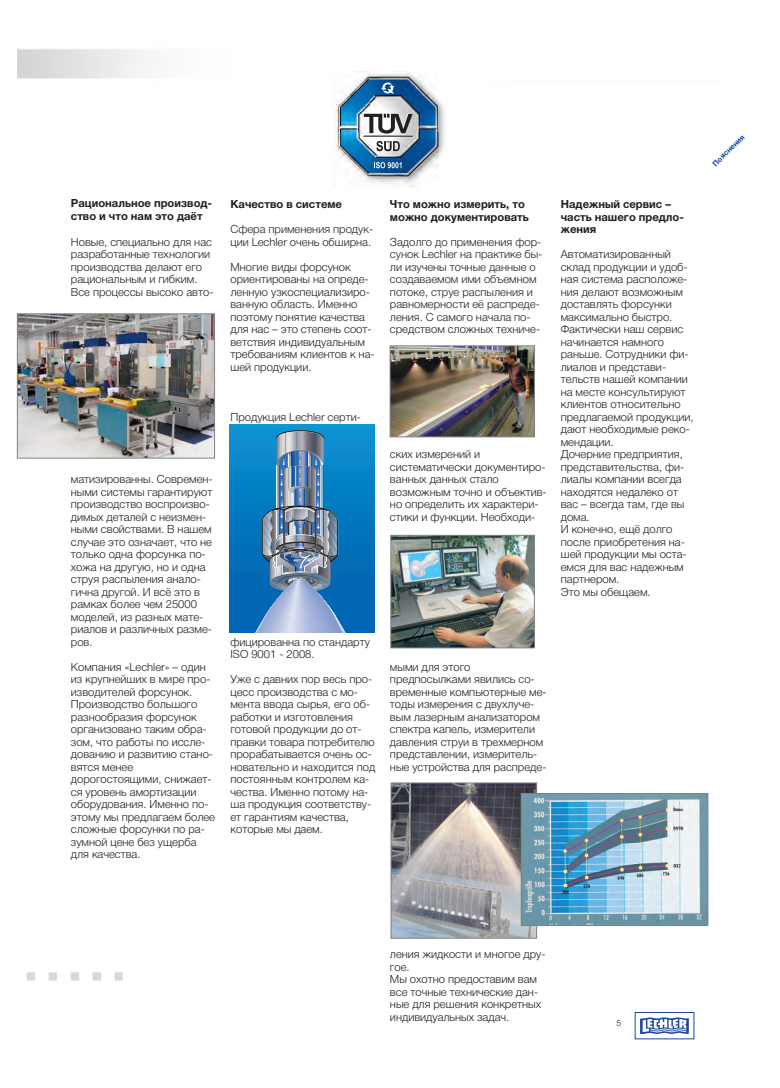
<style>
.page{position:relative;width:780px;height:1088px;background:#fff}
.page>*{position:absolute;margin:0;border:0;box-sizing:border-box;transform-origin:0 0}
.t1{font:300 11.25px/12.5px "Helvetica Neue LTCYR";color:#231f20}
.t2{font:700 11.25px/12.5px "Helvetica Neue LTCYR";color:#231f20}
.t3{font:300 8.75px "Helvetica Neue LTCYR";color:#231f20}
.t4{font:700 7.62px "Helvetica Neue LTCYR";color:#0d4da1}
</style>
<div class="page">
<img style="left:26px;top:972px;width:97px;height:9px">
<img style="left:392px;top:784px;width:143px;height:152px">
<div style="left:390px;top:782px;width:147px;height:156px;border:1px solid #808285"></div>
<img style="left:392px;top:347px;width:141px;height:88px">
<div style="left:390px;top:345px;width:145px;height:92px;border:1px solid #808285"></div>
<img style="left:523px;top:795px;width:183px;height:129px">
<div style="left:521px;top:793px;width:187px;height:133px;border:1px solid #808285"></div>
<img style="left:392px;top:537px;width:140px;height:109px">
<div style="left:390px;top:535px;width:144px;height:113px;border:1px solid #808285"></div>
<div style="left:634px;top:1012px;width:60px;height:27px;border:1px solid #18469d"></div>
<svg style="left:640px;top:1017px;width:48px;height:17px"></svg>
<img style="left:19px;top:315px;width:194px;height:141px">
<div style="left:17px;top:313px;width:198px;height:145px;border:1px solid #808285"></div>
<div style="left:229px;top:425px;width:145px;height:207px;background:#0166b3"></div>
<div style="left:229px;top:425px;width:145px;height:153px;background:linear-gradient(to bottom,#0c93d2,#0066b3)"></div>
<svg style="left:249px;top:430px;width:103px;height:202px"></svg>
<img style="left:333px;top:72px;width:112px;height:116px">
<svg style="left:363px;top:113px;width:49px;height:38px"></svg>
<svg style="left:381px;top:82px;width:13px;height:11px"></svg>
<svg style="left:374px;top:162px;width:27px;height:6px"></svg>
<p class="t2" style="left:71px;top:198px;width:143px">Рациональное производ&shy;ство и что нам это даёт</p>
<p class="t1" style="left:71px;top:236px;width:144px">Новые, специально для нас разработанные технологии производства делают его рациональным и гибким.<br>Все процессы высоко авто-</p>
<p class="t1" style="left:71px;top:474px;width:143px">матизированны. Современ&shy;ными системы гарантируют производство воспроизво&shy;димых деталей с неизмен&shy;ными свойствами. В нашем случае это означает, что не только одна форсунка по&shy;хожа на другую, но и одна струя распыления анало&shy;гична другой. И всё это в рамках более чем 25000 моделей, из разных мате&shy;риалов и различных разме&shy;ров.</p>
<p class="t1" style="left:71px;top:661px;width:146px">Компания «Lechler» – один из крупнейших в мире про&shy;изводителей форсунок.<br>Производство большого разнообразия форсунок организовано таким обра&shy;зом, что работы по иссле&shy;дованию и развитию стано&shy;вятся менее дорогостоящими, снижает&shy;ся уровень амортизации оборудования. Именно по&shy;этому мы предлагаем более сложные форсунки по ра&shy;зумной цене без ущерба для качества.</p>
<p class="t2" style="left:230px;top:199px;width:113px">Качество в системе</p>
<p class="t1" style="left:230px;top:224px;width:144px">Сфера применения продук&shy;ции Lechler очень обширна.</p>
<p class="t1" style="left:230px;top:261px;width:146px">Многие виды форсунок ориентированы на опреде&shy;ленную узкоспециализиро&shy;ванную область. Именно поэтому понятие качества для нас – это степень соот&shy;ветствия индивидуальным требованиям клиентов к на&shy;шей продукции.</p>
<p class="t1" style="left:230px;top:411px;width:132px">Продукция Lechler серти-</p>
<p class="t2" style="left:390px;top:199px;width:140px">Что можно измерить, то можно документировать</p>
<p class="t1" style="left:390px;top:236px;width:154px">Задолго до применения фор&shy;сунок Lechler на практике бы&shy;ли изучены точные данные о создаваемом ими объемном потоке, струе распыления и равномерности её распреде&shy;ления. С самого начала по&shy;средством сложных техниче-</p>
<p class="t1" style="left:390px;top:449px;width:158px">ских измерений и систематически документиро&shy;ванных данных стало возможным точно и объектив&shy;но определить их характери&shy;стики и функции. Необходи-</p>
<p class="t2" style="left:560px;top:199px;width:125px">Надежный сервис – часть нашего предло&shy;жения</p>
<p class="t1" style="left:560px;top:249px;width:134px">Автоматизированный склад продукции и удоб&shy;ная система расположе&shy;ния делают возможным доставлять форсунки максимально быстро.<br>Фактически наш сервис начинается намного раньше. Сотрудники фи&shy;лиалов и представи&shy;тельств нашей компании на месте консультируют клиентов относительно предлагаемой продукции, дают необходимые реко&shy;мендации.<br>Дочерние предприятия, представительства, фи&shy;лиалы компании всегда находятся недалеко от вас – всегда там, где вы дома.<br>И конечно, ещё долго после приобретения на&shy;шей продукции мы оста&shy;емся для вас надежным партнером.<br>Это мы обещаем.</p>
<p class="t1" style="left:230px;top:636px;width:141px">фицированна по стандарту<br>ISO 9001 - 2008.</p>
<p class="t1" style="left:230px;top:674px;width:146px">Уже с давних пор весь про&shy;цесс производства с мо&shy;мента ввода сырья, его об&shy;работки и изготовления готовой продукции до от&shy;правки товара потребителю прорабатывается очень ос&shy;новательно и находится под постоянным контролем ка&shy;чества. Именно потому на&shy;ша продукция соответству&shy;ет гарантиям качества, которые мы даем.</p>
<p class="t1" style="left:390px;top:661px;width:158px">мыми для этого предпосылками явились со&shy;временные компьютерные ме&shy;тоды измерения с двухлуче&shy;вым лазерным анализатором спектра капель, измерители давления струи в трехмерном представлении, измеритель&shy;ные устройства для распреде-</p>
<p class="t4" style="left:712px;top:163px;width:43px;rotate:-45deg">Пояснения</p>
<p class="t1" style="left:390px;top:949px;width:157px">ления жидкости и многое дру&shy;гое.<br>Мы охотно предоставим вам все точные технические дан&shy;ные для решения конкретных индивидуальных задач.</p>
<p class="t3" style="left:616px;top:1019px;width:6px">5</p>
</div>
